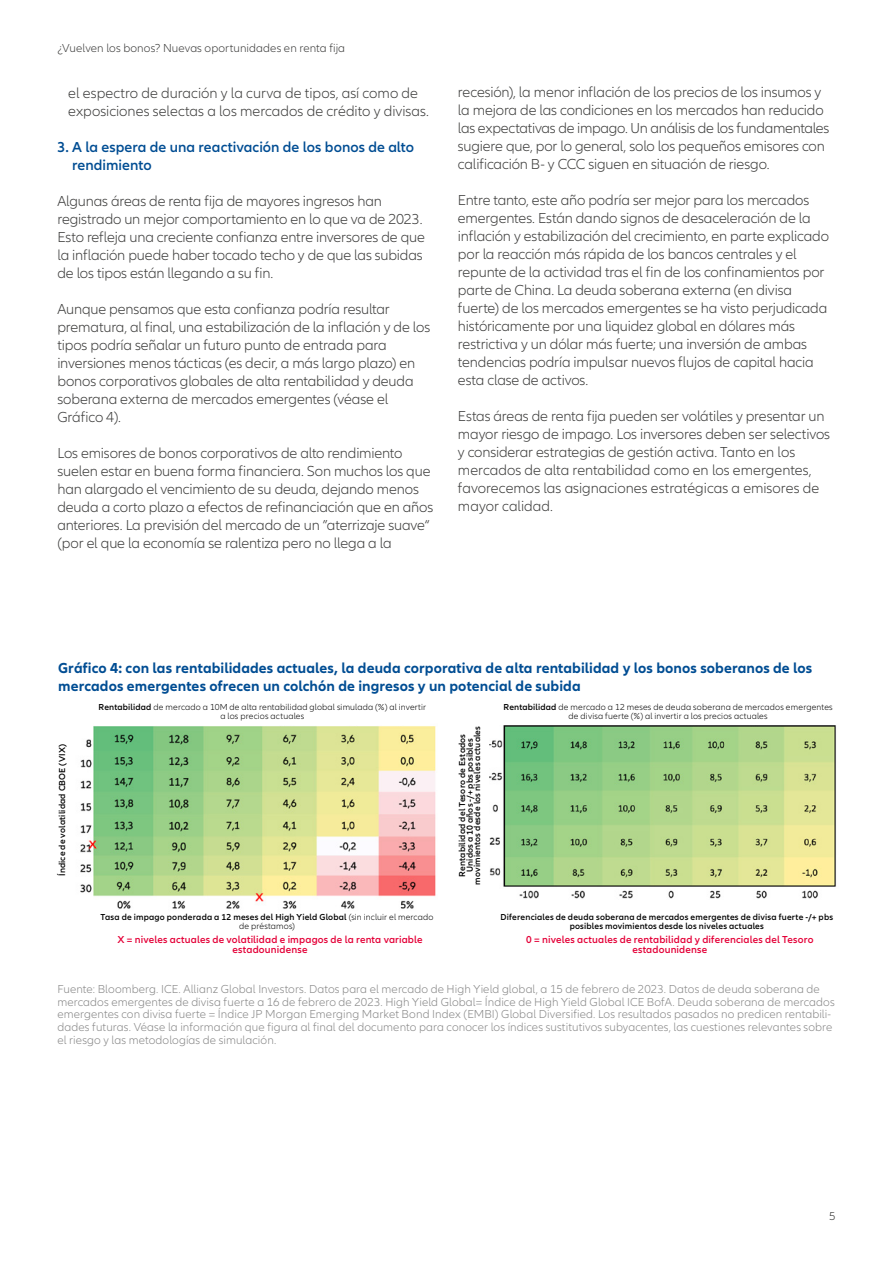
<style>
.page{position:relative;width:893px;height:1263px;background:#fff}
.page>*{position:absolute;margin:0;border:0;box-sizing:border-box;transform-origin:0 0}
.t1{font:300 15px/18px "Allianz Neo";letter-spacing:-.01em;color:#3c3c3b}
.t2{font:700 15px/18px "Allianz Neo";letter-spacing:.005em;color:#004d93}
.t3{font:600 15px/18px "Allianz Neo";letter-spacing:.005em;color:#004d93}
.t4{font:300 12px/12.8px "Allianz Neo";letter-spacing:.005em;color:#878787}
.t5{font:300 12px "Allianz Neo";letter-spacing:.005em;color:#3c3c3b}
.t6{font:600 10.5px/10.5px "Allianz Neo";letter-spacing:.015em;color:#e40138;text-align:center}
.t7{font:600 9px/9px "Allianz Neo";letter-spacing:.02em;color:#000;text-align:center}
.t8{font:300 9px/9px "Allianz Neo";letter-spacing:.015em;color:#000;text-align:center}
.t9{font:700 8.55px "Allianz Neo";letter-spacing:.02em;color:#000}
.s1{font-weight:600}
.s2{font-weight:300}
</style>
<div class="page">
<img style="left:80px;top:726px;width:356px;height:183px">
<img style="left:489px;top:725px;width:347px;height:174px">
<p class="t5" style="left:57px;top:41px;width:289px">¿Vuelven los bonos? Nuevas oportunidades en renta fija</p>
<p class="t1" style="left:68px;top:85px;width:362px">el espectro de duración y la curva de tipos, así como de exposiciones selectas a los mercados de crédito y divisas.</p>
<p class="t3" style="left:72px;top:139px;width:343px;text-indent:-15px">3. A la espera de una reactivación de los bonos de alto rendimiento</p>
<p class="t1" style="left:57px;top:193px;width:369px">Algunas áreas de renta fija de mayores ingresos han registrado un mejor comportamiento en lo que va de 2023.<br>Esto refleja una creciente confianza entre inversores de que la inflación puede haber tocado techo y de que las subidas de los tipos están llegando a su fin.</p>
<p class="t1" style="left:57px;top:301px;width:374px">Aunque pensamos que esta confianza podría resultar prematura, al final, una estabilización de la inflación y de los tipos podría señalar un futuro punto de entrada para inversiones menos tácticas (es decir, a más largo plazo) en bonos corporativos globales de alta rentabilidad y deuda soberana externa de mercados emergentes (véase el Gráfico 4).</p>
<p class="t1" style="left:57px;top:445px;width:377px">Los emisores de bonos corporativos de alto rendimiento suelen estar en buena forma financiera. Son muchos los que han alargado el vencimiento de su deuda, dejando menos deuda a corto plazo a efectos de refinanciación que en años anteriores. La previsión del mercado de un ”aterrizaje suave“ (por el que la economía se ralentiza pero no llega a la</p>
<p class="t1" style="left:458px;top:83px;width:373px">recesión), la menor inflación de los precios de los insumos y la mejora de las condiciones en los mercados han reducido las expectativas de impago. Un análisis de los fundamentales sugiere que, por lo general, solo los pequeños emisores con calificación B- y CCC siguen en situación de riesgo.</p>
<p class="t1" style="left:458px;top:191px;width:373px">Entre tanto, este año podría ser mejor para los mercados emergentes. Están dando signos de desaceleración de la inflación y estabilización del crecimiento, en parte explicado por la reacción más rápida de los bancos centrales y el repunte de la actividad tras el fin de los confinamientos por parte de China. La deuda soberana externa (en divisa fuerte) de los mercados emergentes se ha visto perjudicada históricamente por una liquidez global en dólares más restrictiva y un dólar más fuerte; una inversión de ambas tendencias podría impulsar nuevos flujos de capital hacia esta clase de activos.</p>
<p class="t1" style="left:458px;top:407px;width:374px">Estas áreas de renta fija pueden ser volátiles y presentar un mayor riesgo de impago. Los inversores deben ser selectivos y considerar estrategias de gestión activa. Tanto en los mercados de alta rentabilidad como en los emergentes, favorecemos las asignaciones estratégicas a emisores de mayor calidad.</p>
<p class="t2" style="left:58px;top:659px;width:756px">Gráfico 4: con las rentabilidades actuales, la deuda corporativa de alta rentabilidad y los bonos soberanos de los mercados emergentes ofrecen un colchón de ingresos y un potencial de subida</p>
<p class="t7" style="left:58px;top:876px;width:134px;rotate:-90deg">Índice de volatilidad CBOE (VIX)</p>
<p class="t8" style="left:99px;top:703px;width:329px"><span class="s1">Rentabilidad</span> de mercado a 10M de alta rentabilidad global simulada (%) al invertir a los precios actuales</p>
<p class="t7" style="left:101px;top:913px;width:334px">Tasa de impago ponderada a 12 meses del High Yield Global <span class="s2">(sin incluir el mercado de préstamos)</span></p>
<p class="t6" style="left:117px;top:934px;width:307px">X = niveles actuales de volatilidad e impagos de la renta variable estadounidense</p>
<p class="t7" style="left:459px;top:884px;width:160px;line-height:7.5px;rotate:-90deg">Rentabilidad del Tesoro de Estados<br>Unidos a 10 años -/+ pbs posibles movimientos desde los niveles actuales</p>
<p class="t8" style="left:504px;top:703px;width:331px"><span class="s1">Rentabilidad</span> de mercado a 12 meses de deuda soberana de mercados emergentes de divisa fuerte (%) al invertir a los precios actuales</p>
<p class="t9" style="left:506px;top:712px;width:330px">EM HC sovereign simulated 12M market returns (%) when investing at current prices</p>
<p class="t7" style="left:501px;top:913px;width:334px">Diferenciales de deuda soberana de mercados emergentes de divisa fuerte -/+ pbs posibles movimientos desde los niveles actuales</p>
<p class="t6" style="left:526px;top:934px;width:289px">0 = niveles actuales de rentabilidad y diferenciales del Tesoro estadounidense</p>
<p class="t4" style="left:57px;top:983px;width:779px">Fuente: Bloomberg. ICE. Allianz Global Investors. Datos para el mercado de High Yield global, a 15 de febrero de 2023. Datos de deuda soberana de mercados emergentes de divisa fuerte a 16 de febrero de 2023. High Yield Global= Índice de High Yield Global ICE BofA. Deuda soberana de mercados emergentes con divisa fuerte = Índice JP Morgan Emerging Market Bond Index (EMBI) Global Diversified. Los resultados pasados no predicen rentabili&shy;dades futuras. Véase la información que figura al final del documento para conocer los índices sustitutivos subyacentes, las cuestiones relevantes sobre el riesgo y las metodologías de simulación.</p>
<p class="t5" style="left:829px;top:1210px;width:8px">5</p>
</div>
